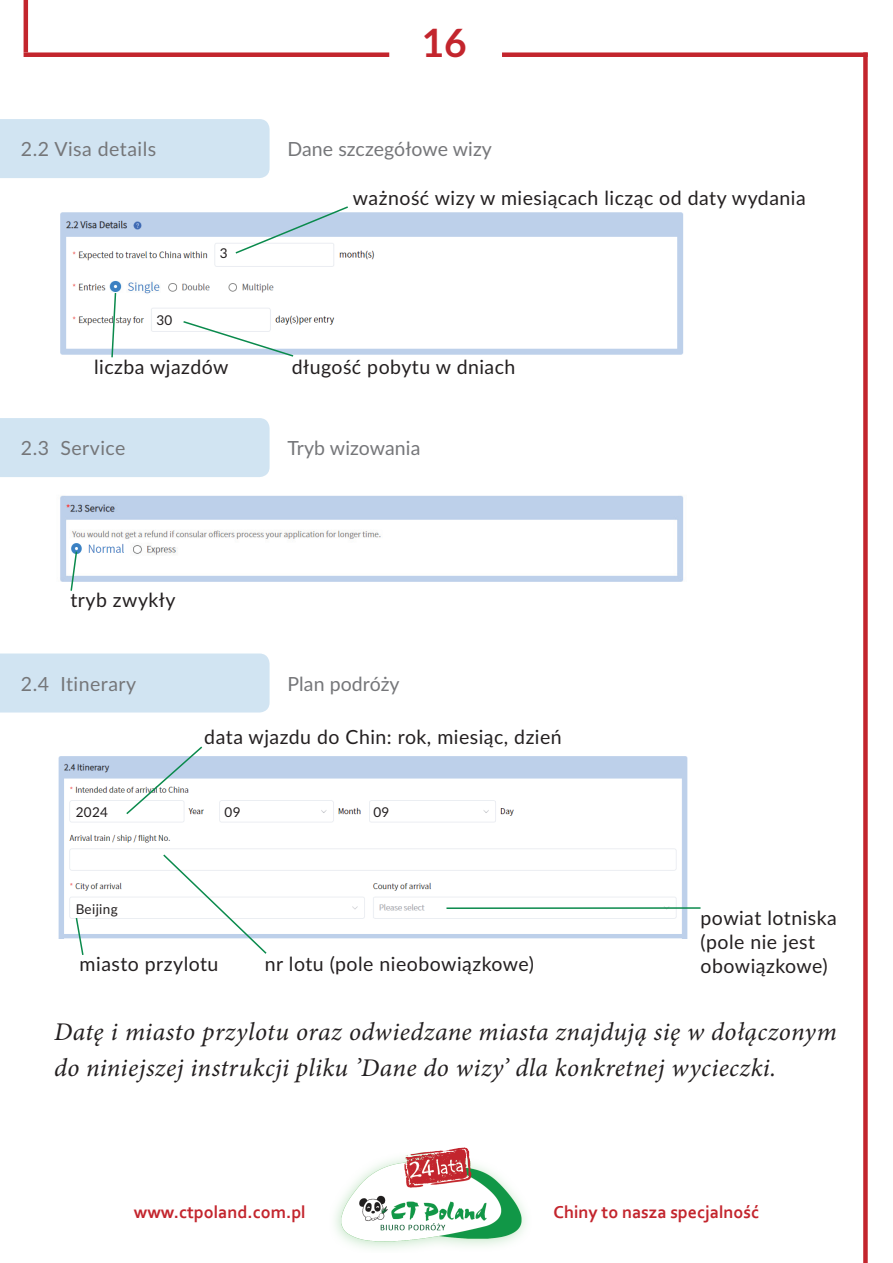
<style>
.page{position:relative;width:893px;height:1263px;background:#fff}
.page>*{position:absolute;margin:0;border:0;box-sizing:border-box;transform-origin:0 0}
.t1{font:700 39px "Lato";color:#c3252d}
.t2{font:italic 25.5px/36px "Minion Pro";letter-spacing:.015em;color:#231f20}
.t3{font:19.5px/24px "Lato";letter-spacing:.025em;color:#231f20}
.t4{font:19.5px "Lato";letter-spacing:.005em;color:#757679}
.t5{font:19.5px "Lato";letter-spacing:.025em;color:#757679}
.t6{font:700 18px "Corbel";color:#c3252d}
.t7{font:13.5px "Lato";letter-spacing:.025em;color:#231f20}
</style>
<div class="page">
<img style="left:335px;top:1147px;width:191px;height:102px">
<div style="left:502px;top:52px;width:366px;height:5px;background:#c3252d"></div>
<div style="left:24px;top:52px;width:365px;height:5px;background:#c3252d"></div>
<hr style="left:24px;top:0;width:4px;height:52px;background:#c3252d">
<div style="left:863px;top:52px;width:5px;height:1211px;background:#c3252d"></div>
<img style="left:60px;top:495px;width:624px;height:87px">
<img style="left:69px;top:541px;width:58px;height:22px">
<svg style="left:70px;top:550px;width:8px;height:41px"></svg>
<img style="left:60px;top:212px;width:624px;height:143px">
<div style="left:220px;top:248px;width:61px;height:12px;background:#fff"></div>
<div style="left:156px;top:314px;width:61px;height:12px;background:#fff"></div>
<img style="left:110px;top:279px;width:51px;height:15px">
<svg style="left:234px;top:206px;width:116px;height:49px"></svg>
<svg style="left:110px;top:291px;width:7px;height:67px"></svg>
<svg style="left:182px;top:320px;width:113px;height:37px"></svg>
<div style="left:0;top:119px;width:270px;height:59px;background:#d1e4f2"></div>
<div style="left:0;top:418px;width:270px;height:59px;background:#d1e4f2"></div>
<div style="left:0;top:653px;width:270px;height:59px;background:#d1e4f2"></div>
<img style="left:58px;top:756px;width:630px;height:182px">
<svg style="left:162px;top:853px;width:106px;height:101px"></svg>
<div style="left:76px;top:806px;width:60px;height:12px;background:#fff"></div>
<div style="left:76px;top:903px;width:60px;height:12px;background:#fff"></div>
<div style="left:225px;top:806px;width:60px;height:12px;background:#fff"></div>
<div style="left:373px;top:806px;width:61px;height:12px;background:#fff"></div>
<svg style="left:125px;top:746px;width:79px;height:70px"></svg>
<svg style="left:75px;top:916px;width:10px;height:39px"></svg>
<hr style="left:446px;top:907px;width:254px;height:2px;background:#0a8a4c">
<p class="t5" style="left:21px;top:135px;width:137px">2.2 Visa details</p>
<p class="t7" style="left:156px;top:310px;width:17px">30</p>
<p class="t7" style="left:220px;top:244px;width:9px">3</p>
<h1 class="t1" style="left:422px;top:14px;width:46px">16</h1>
<p class="t4" style="left:287px;top:135px;width:206px">Dane szczegółowe wizy</p>
<p class="t3" style="left:353px;top:185px;width:454px">ważność wizy w miesiącach licząc od daty wydania</p>
<p class="t3" style="left:94px;top:354px;width:136px">liczba wjazdów</p>
<p class="t3" style="left:292px;top:354px;width:225px">długość pobytu w dniach</p>
<p class="t5" style="left:21px;top:434px;width:106px">2.3 Service</p>
<p class="t4" style="left:287px;top:434px;width:134px">Tryb wizowania</p>
<p class="t3" style="left:70px;top:587px;width:107px">tryb zwykły</p>
<p class="t5" style="left:21px;top:670px;width:117px">2.4 Itinerary</p>
<p class="t7" style="left:76px;top:802px;width:34px">2024</p>
<p class="t4" style="left:287px;top:670px;width:114px">Plan podróży</p>
<p class="t3" style="left:204px;top:724px;width:359px">data wjazdu do Chin: rok, miesiąc, dzień</p>
<p class="t7" style="left:225px;top:802px;width:17px">09</p>
<p class="t7" style="left:373px;top:802px;width:17px">09</p>
<p class="t7" style="left:76px;top:899px;width:44px">Beijing</p>
<p class="t3" style="left:700px;top:905px;width:138px">powiat lotniska (pole nie jest</p>
<p class="t3" style="left:80px;top:951px;width:140px">miasto przylotu</p>
<p class="t3" style="left:265px;top:951px;width:271px">nr lotu (pole nieobowiązkowe)</p>
<p class="t3" style="left:700px;top:953px;width:129px">obowiązkowe)</p>
<h2 class="t2" style="left:54px;top:1014px;width:784px">Datę i miasto przylotu oraz odwiedzane miasta znajdują się w dołączonym do niniejszej instrukcji pliku ’Dane do wizy’ dla konkretnej wycieczki.</h2>
<p class="t6" style="left:134px;top:1201px;width:173px">www.ctpoland.com.pl</p>
<p class="t6" style="left:553px;top:1201px;width:207px">Chiny to nasza specjalność</p>
</div>
